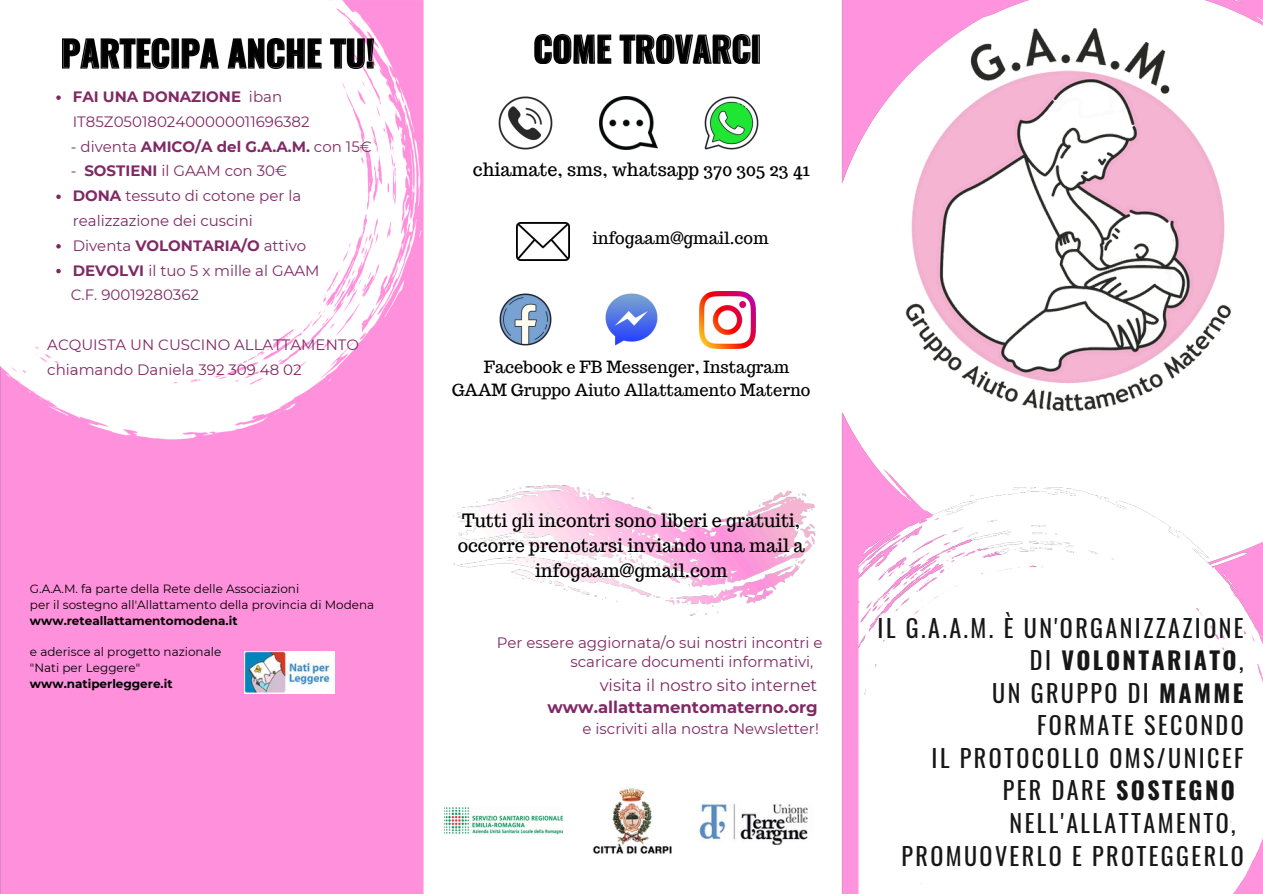
<style>
.page{position:relative;width:1263px;height:894px;background:#fff}
.page>*{position:absolute;margin:0;border:0;box-sizing:border-box;transform-origin:0 0}
.t1{font:700 34.2px "Oswald";color:#000}
.t2{font:700 33.75px "Oswald";color:#000}
.t3{font:24.15px "Oswald";letter-spacing:.1em;color:#171717}
.t4{font:700 24.15px "Oswald";letter-spacing:.1em;color:#171717}
.t5{font:18px "Trocchi";color:#000}
.t6{font:16.5px "Trocchi";color:#000}
.t7{font:700 16.5px/21.3px "Montserrat";color:#802965;text-align:right}
.t8{font:15px/24.8px "Montserrat";color:#802965}
.t9{font:700 15px "Montserrat";color:#802965}
.t10{font:12px "Montserrat";color:#000}
.t11{font:700 12px "Montserrat";color:#000}
.s1{font-weight:700}
.s2{font-weight:400}
</style>
<div class="page">
<img style="left:0;top:0;width:1263px;height:893px">
<img style="left:516px;top:222px;width:53px;height:39px">
<img style="left:697px;top:89px;width:68px;height:68px">
<img style="left:598px;top:286px;width:67px;height:66px">
<img style="left:492px;top:89px;width:67px;height:68px">
<img style="left:492px;top:286px;width:67px;height:66px">
<img style="left:593px;top:787px;width:79px;height:67px">
<img style="left:691px;top:798px;width:126px;height:45px">
<img style="left:444px;top:807px;width:118px;height:27px">
<img style="left:245px;top:651px;width:90px;height:42px">
<img style="left:447px;top:476px;width:378px;height:146px">
<img style="left:600px;top:97px;width:57px;height:53px">
<img style="left:534px;top:34px;width:225px;height:30px">
<img style="left:699px;top:291px;width:57px;height:57px">
<img style="left:63px;top:38px;width:310px;height:31px">
<svg style="left:56px;top:95px;width:5px;height:5px"></svg>
<svg style="left:56px;top:194px;width:5px;height:5px"></svg>
<svg style="left:56px;top:244px;width:5px;height:4px"></svg>
<svg style="left:56px;top:269px;width:5px;height:4px"></svg>
<img style="left:904px;top:28px;width:326px;height:382px">
<img style="left:851px;top:480px;width:412px;height:413px">
<p class="t1" style="left:61px;top:26px;width:314px">PARTECIPA ANCHE TU!</p>
<h3 class="t8" style="left:73px;top:84px;width:238px"><span class="s1">FAI UNA DONAZIONE</span> iban<br>IT85Z0501802400000011696382</h3>
<h3 class="t9" style="left:71px;top:137px;width:302px"><span class="s2">- diventa</span> AMICO/A del G.A.A.M. <span class="s2">con 15€</span></h3>
<h3 class="t8" style="left:71px;top:159px;width:218px">- <span class="s1">SOSTIENI</span> il GAAM con 30€</h3>
<p class="t8" style="left:73px;top:183px;width:230px"><span class="s1">DONA</span> tessuto di cotone per la realizzazione dei cuscini</p>
<p class="t8" style="left:73px;top:233px;width:235px">Diventa <span class="s1">VOLONTARIA/O</span> attivo</p>
<p class="t8" style="left:73px;top:258px;width:248px"><span class="s1">DEVOLVI</span> il tuo 5 x mille al GAAM</p>
<p class="t8" style="left:71px;top:282px;width:130px">C.F. 90019280362</p>
<p class="t8" style="left:47px;top:332px;width:313px">ACQUISTA UN CUSCINO ALLATTAMENTO chiamando Daniela 392 309 48 02</p>
<h3 class="t10" style="left:30px;top:581px;width:271px">G.A.A.M. fa parte della Rete delle Associazioni</h3>
<p class="t10" style="left:30px;top:597px;width:346px">per il sostegno all'Allattamento della provincia di Modena</p>
<h3 class="t11" style="left:30px;top:612px;width:209px">www.reteallattamentomodena.it</h3>
<p class="t10" style="left:30px;top:644px;width:193px">e aderisce al progetto nazionale</p>
<p class="t10" style="left:30px;top:660px;width:112px">"Nati per Leggere"</p>
<p class="t11" style="left:30px;top:675px;width:144px">www.natiperleggere.it</p>
<h2 class="t2" style="left:533px;top:23px;width:228px">COME TROVARCI</h2>
<h5 class="t5" style="left:473px;top:157px;width:338px">chiamate, sms, whatsapp 370 305 23 41</h5>
<h5 class="t6" style="left:593px;top:227px;width:178px">infogaam@gmail.com</h5>
<h3 class="t6" style="left:484px;top:356px;width:307px">Facebook e FB Messenger, Instagram</h3>
<p class="t6" style="left:452px;top:379px;width:360px">GAAM Gruppo Aiuto Allattamento Materno</p>
<h3 class="t5" style="left:462px;top:508px;width:340px">Tutti gli incontri sono liberi e gratuiti,</h3>
<h3 class="t5" style="left:458px;top:533px;width:348px">occorre prenotarsi inviando una mail a</h3>
<h3 class="t5" style="left:535px;top:558px;width:194px">infogaam@gmail.com</h3>
<p class="t8" style="left:570px;top:633px;width:254px;line-height:19.2px;text-indent:-74px">Per essere aggiornata/o sui nostri incontri e scaricare documenti informativi,</p>
<p class="t7" style="left:547px;top:674px;width:272px"><span class="s2">visita il nostro sito internet </span>www.allattamentomaterno.org</p>
<p class="t8" style="left:583px;top:716px;width:238px">e iscriviti alla nostra Newsletter!</p>
<p class="t3" style="left:878px;top:608px;width:367px">IL G.A.A.M. È UN'ORGANIZZAZIONE</p>
<p class="t4" style="left:1030px;top:641px;width:215px"><span class="s2">DI</span> VOLONTARIATO<span class="s2">,</span></p>
<p class="t3" style="left:992px;top:673px;width:253px">UN GRUPPO DI <span class="s1">MAMME</span></p>
<p class="t3" style="left:1037px;top:706px;width:208px">FORMATE SECONDO</p>
<p class="t3" style="left:932px;top:738px;width:314px">IL PROTOCOLLO OMS/UNICEF</p>
<p class="t4" style="left:1003px;top:771px;width:234px"><span class="s2">PER DARE</span> SOSTEGNO</p>
<p class="t3" style="left:1010px;top:803px;width:228px">NELL'ALLATTAMENTO,</p>
<p class="t3" style="left:901px;top:836px;width:344px">PROMUOVERLO E PROTEGGERLO</p>
</div>
